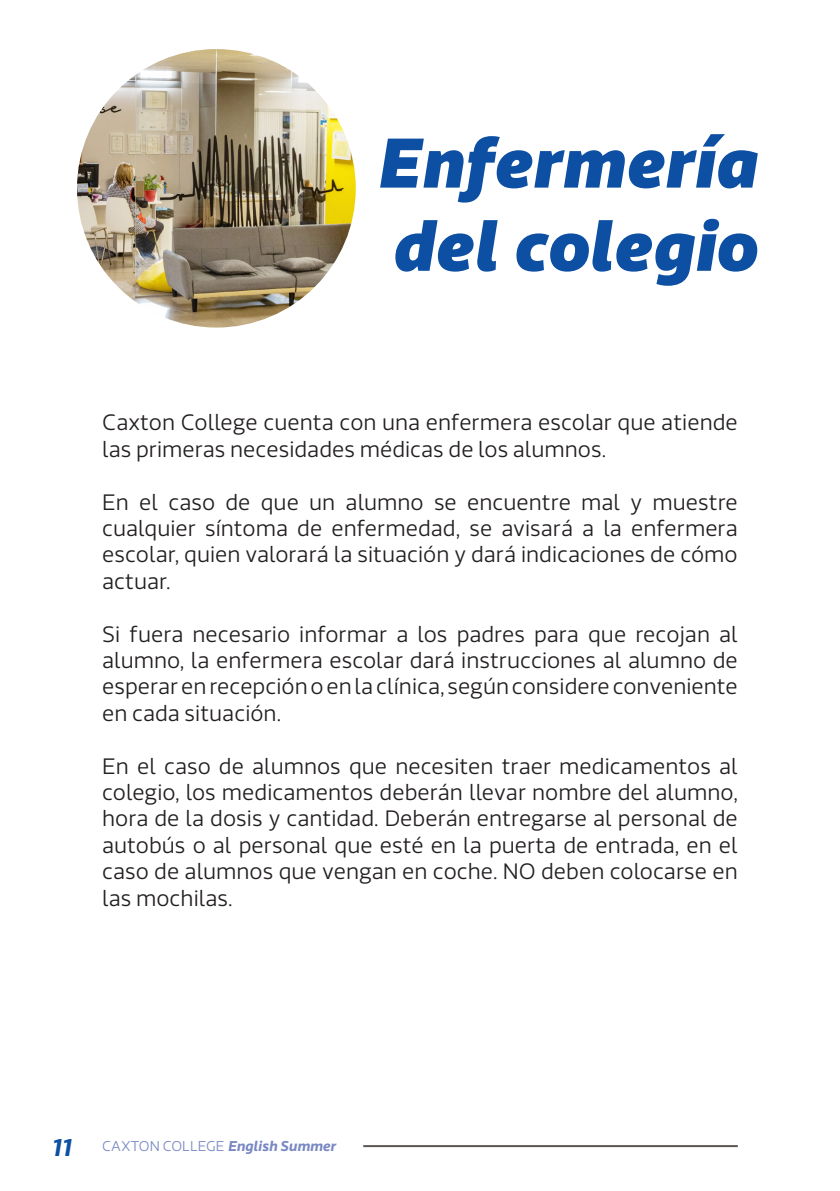
<style>
.page{position:relative;width:840px;height:1191px;background:#fff}
.page>*{position:absolute;margin:0;border:0;box-sizing:border-box;transform-origin:0 0}
.t1{font:italic 900 69.4px/83.2px "Riona Sans";color:#0d50a3}
.t2{font:italic 700 24px "Riona Sans";color:#0d50a3}
.t3{font:300 22px/26.4px "Riona Sans";color:#231f20;text-align:justify}
.t4{font:300 14px "Riona Sans";color:#7888c3}
.s1{font-weight:700;font-style:italic}
</style>
<div class="page">
<hr style="left:363px;top:1145px;width:374px;height:2px;background:#5e5553">
<img style="left:77px;top:49px;width:278px;height:278px;border-radius:139px">
<p class="t1" style="left:375px;top:124px;width:381px">Enfermería del colegio</p>
<p class="t3" style="left:102px;top:410px;width:636px">Caxton College cuenta con una enfermera escolar que atiende las primeras necesidades médicas de los alumnos.</p>
<p class="t3" style="left:102px;top:489px;width:636px">En el caso de que un alumno se encuentre mal y muestre cualquier síntoma de enfermedad, se avisará a la enfermera escolar, quien valorará la situación y dará indicaciones de cómo actuar.</p>
<p class="t3" style="left:102px;top:621px;width:637px">Si fuera necesario informar a los padres para que recojan al alumno, la enfermera escolar dará instrucciones al alumno de esperar en recepción o en la clínica, según considere conveniente en cada situación.</p>
<p class="t3" style="left:102px;top:753px;width:636px">En el caso de alumnos que necesiten traer medicamentos al colegio, los medicamentos deberán llevar nombre del alumno, hora de la dosis y cantidad. Deberán entregarse al personal de autobús o al personal que esté en la puerta de entrada, en el caso de alumnos que vengan en coche. NO deben colocarse en las mochilas.</p>
<p class="t2" style="left:52px;top:1131px;width:21px">11</p>
<p class="t4" style="left:102px;top:1137px;width:235px">CAXTON COLLEGE <span class="s1">English Summer</span></p>
</div>
